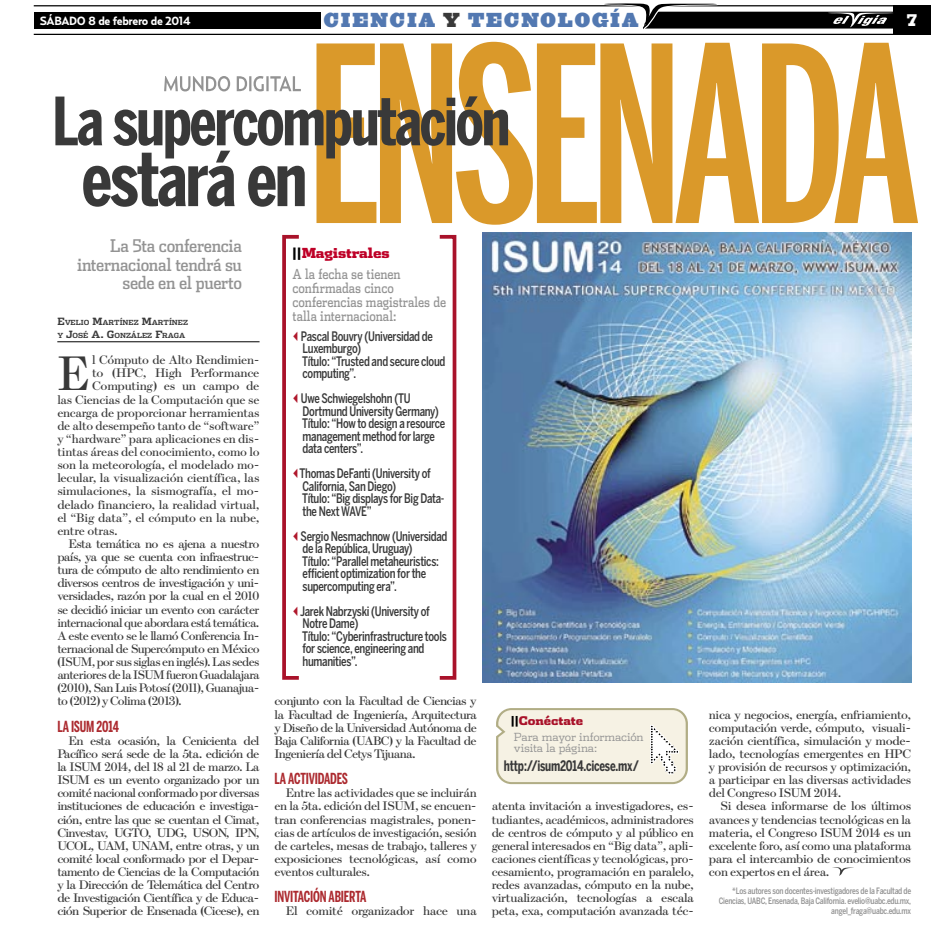
<style>
.page{position:relative;width:934px;height:945px;background:#fff}
.page>*{position:absolute;margin:0;border:0;box-sizing:border-box;transform-origin:0 0}
._01_6_Texto_Capitular{font:48.62px "Escrow";color:#393939}
.t1{font:18.75px "Ziggurat HTF Black";letter-spacing:.1em;color:#5278b1}
._01_2_Sumario{font:17.5px/18.8px "Dispatch Cond";letter-spacing:-.02em;color:#939393;text-align:right}
.t2{font:800 17.5px "Rockwell";color:#fff}
._01_91_Cabezas_de_Descanso{font:700 extra-condensed 15.12px "Benton Sans";letter-spacing:-.015em;color:#ac2a2f;scale:.86 1}
._01_9_Pie_de_Foto{font:700 condensed 14.38px "Benton Sans";letter-spacing:-.02em;color:#393939;scale:.8 1}
._02_1_Frase_Testimonial{font:13.75px/13.8px "Dispatch";letter-spacing:-.01em;color:#939393;scale:.8 1}
._01_2_Sumario-2{font:900 13.75px "Dispatch";letter-spacing:-.015em;color:#be0027}
._02_2_Nombre_Testimonial{font:500 condensed 13px/12.5px "Benton Sans";letter-spacing:-.025em;color:#393939;scale:.86 1}
._01_7_Texto{font:12.5px/13.1px "Escrow";letter-spacing:-.05em;color:#393939;text-align:justify;scale:1.04 1}
._01_7_Texto-2{font:12.5px/13.1px "Escrow";letter-spacing:-.05em;color:#393939;text-align:justify}
._01_6_Texto_Capitular-2{font:12.5px "Escrow";letter-spacing:-.02em;color:#393939}
._01_6_Texto_Capitular-3{font:12.5px "Escrow";letter-spacing:-.02em;color:#393939;scale:1.04 1}
._01_7_Texto-3{font:12.5px "Escrow";letter-spacing:-.03em;color:#393939;scale:1.04 1}
.t3{font:700 11.88px "Relay";letter-spacing:-.03em;color:#fff}
._01_2_Sumario-3{font:900 11.88px "Dispatch";letter-spacing:-.01em;color:#a9122a}
._01_8_Destacado{font:300 11.25px/11.9px "Dispatch";letter-spacing:-.02em;color:#939393}
._05_3_Fotocredito{font:500 condensed 8.75px/10px "Benton Sans";letter-spacing:-.03em;color:#939393;text-align:right;scale:.9 1}
._01_3_Credito{font:700 7px/13.1px "Dispatch";color:#393939}
.s1{color:#393939}
.s2{font-size:10px}
.s3{color:#000}
</style>
<div class="page">
<div style="left:34px;top:12px;width:286px;height:17px;background:#000"></div>
<hr style="left:34px;top:34px;width:897px;height:1px;background:#000">
<hr style="left:34px;top:5px;width:897px;height:1px;background:#000">
<div style="left:893px;top:5px;width:38px;height:29px;background:#000"></div>
<svg style="left:604px;top:4px;width:289px;height:25px"></svg>
<svg style="left:316px;top:42px;width:602px;height:183px;fill:#da992a"></svg>
<hr style="left:57px;top:342px;width:202px;height:1px;background:#000">
<svg style="left:832px;top:867px;width:22px;height:9px"></svg>
<svg style="left:55px;top:76px;width:453px;height:131px"></svg>
<div style="left:282px;top:235px;width:17px;height:445px;border:4px solid #a9122a"></div>
<div style="left:440px;top:235px;width:16px;height:445px;border:4px solid #a9122a"></div>
<img style="left:482px;top:233px;width:430px;height:450px">
<svg style="left:496px;top:708px;width:192px;height:75px;background:#f0edde"></svg>
<svg style="left:294px;top:331px;width:4px;height:10px"></svg>
<svg style="left:294px;top:393px;width:4px;height:10px"></svg>
<svg style="left:294px;top:468px;width:4px;height:10px"></svg>
<svg style="left:294px;top:531px;width:4px;height:10px"></svg>
<svg style="left:294px;top:606px;width:4px;height:10px"></svg>
<p class="t3" style="left:40px;top:13px;width:152px">SÁBADO 8 de febrero de 2014</p>
<p class="t1" style="left:324px;top:8px;width:316px">CIENCIA <span class="s1">Y</span> TECNOLOGÍA</p>
<p class="t2" style="left:906px;top:10px;width:14px">7</p>
<p class="_01_2_Sumario" style="left:77px;top:236px;width:166px">La 5ta conferencia internacional tendrá su sede en el puerto</p>
<p class="_01_3_Credito" style="left:57px;top:315px;width:132px"><span class="s2">E</span>VELIO <span class="s2">M</span>ARTÍNEZ <span class="s2">M</span>ARTÍNEZ<br>Y <span class="s2">J</span>OSÉ <span class="s2">A. G</span>ONZÁLEZ <span class="s2">F</span>RAGA</p>
<p class="_01_6_Texto_Capitular" style="left:57px;top:343px;width:35px">E</p>
<p class="_01_6_Texto_Capitular-2" style="left:92px;top:352px;width:169px">l Cómputo de Alto Rendimien-</p>
<p class="_01_6_Texto_Capitular-3" style="left:92px;top:365px;width:162px">to (HPC, High Performance</p>
<p class="_01_6_Texto_Capitular-3" style="left:92px;top:378px;width:162px">Computing) es un campo de</p>
<p class="_01_6_Texto_Capitular-2" style="left:57px;top:391px;width:204px">las Ciencias de la Computación que se</p>
<p class="_01_6_Texto_Capitular-2" style="left:57px;top:404px;width:204px">encarga de proporcionar herramientas</p>
<p class="_01_6_Texto_Capitular-2" style="left:57px;top:418px;width:204px">de alto desempeño tanto de “software”</p>
<p class="_01_6_Texto_Capitular-2" style="left:57px;top:431px;width:204px">y “hardware” para aplicaciones en dis-</p>
<p class="_01_6_Texto_Capitular-2" style="left:57px;top:444px;width:204px">tintas áreas del conocimiento, como lo</p>
<p class="_01_6_Texto_Capitular-2" style="left:57px;top:457px;width:204px">son la meteorología, el modelado mo-</p>
<p class="_01_6_Texto_Capitular-3" style="left:57px;top:470px;width:196px">lecular, la visualización científica, las</p>
<p class="_01_6_Texto_Capitular-3" style="left:57px;top:483px;width:196px">simulaciones, la sismografía, el mo-</p>
<p class="_01_6_Texto_Capitular-3" style="left:57px;top:496px;width:196px">delado financiero, la realidad virtual,</p>
<p class="_01_6_Texto_Capitular-2" style="left:57px;top:509px;width:204px">el “Big data”, el cómputo en la nube,</p>
<p class="_01_6_Texto_Capitular-2" style="left:57px;top:523px;width:62px">entre otras.</p>
<p class="_01_7_Texto" style="left:57px;top:537px;width:196px;text-indent:11px">Esta temática no es ajena a nuestro país, ya que se cuenta con infraestruc&shy;tura de cómputo de alto rendimiento en diversos centros de investigación y uni&shy;versidades, razón por la cual en el 2010 se decidió iniciar un evento con carácter internacional que abordara está temática.<br>A este evento se le llamó Conferencia In&shy;ternacional de Supercómputo en México (ISUM, por sus siglas en inglés). Las sedes anteriores de la ISUM fueron Guadalajara (2010), San Luis Potosí (2011), Guanajua&shy;to (2012) y Colima (2013).</p>
<p class="_01_91_Cabezas_de_Descanso" style="left:57px;top:717px;width:73px">LA ISUM 2014</p>
<p class="_01_7_Texto" style="left:57px;top:734px;width:196px;text-indent:11px">En esta ocasión, la Cenicienta del Pacífico será sede de la 5ta. edición de la ISUM 2014, del 18 al 21 de marzo. La ISUM es un evento organizado por un comité nacional conformado por diversas instituciones de educación e investiga&shy;ción, entre las que se cuentan el Cimat, Cinvestav, UGTO, UDG, USON, IPN, UCOL, UAM, UNAM, entre otras, y un comité local conformado por el Depar&shy;tamento de Ciencias de la Computación y la Dirección de Telemática del Centro de Investigación Científica y de Educa&shy;ción Superior de Ensenada (Cicese), en</p>
<p class="_01_2_Sumario-2" style="left:292px;top:243px;width:99px"><span class="s3">||</span>Magistrales</p>
<p class="_02_1_Frase_Testimonial" style="left:292px;top:267px;width:194px">A la fecha se tienen confirmadas cinco conferencias magistrales de talla internacional:</p>
<p class="_02_2_Nombre_Testimonial" style="left:301px;top:329px;width:155px">Pascal Bouvry (Universidad de<br>Luxemburgo)</p>
<p class="_02_2_Nombre_Testimonial" style="left:302px;top:354px;width:168px">Título: “Trusted and secure cloud computing”.</p>
<p class="_02_2_Nombre_Testimonial" style="left:301px;top:392px;width:162px">Uwe Schwiegelshohn (TU<br>Dortmund University Germany)</p>
<p class="_02_2_Nombre_Testimonial" style="left:302px;top:417px;width:168px">Título: “How to design a resource management method for large data centers”.</p>
<p class="_02_2_Nombre_Testimonial" style="left:300px;top:467px;width:154px">Thomas DeFanti (University of<br>California, San Diego)</p>
<p class="_02_2_Nombre_Testimonial" style="left:302px;top:492px;width:167px">Título: “Big displays for Big Data&shy;the Next WAVE”</p>
<p class="_02_2_Nombre_Testimonial" style="left:301px;top:529px;width:172px">Sergio Nesmachnow (Universidad de la República, Uruguay)</p>
<p class="_02_2_Nombre_Testimonial" style="left:302px;top:554px;width:161px">Título: “Parallel metaheuristics: efficient optimization for the supercomputing era”.</p>
<p class="_02_2_Nombre_Testimonial" style="left:300px;top:604px;width:152px">Jarek Nabrzyski (University of<br>Notre Dame)</p>
<p class="_02_2_Nombre_Testimonial" style="left:302px;top:629px;width:170px">Título: “Cyberinfrastructure tools for science, engineering and humanities”.</p>
<p class="_01_7_Texto" style="left:274px;top:694px;width:196px">conjunto con la Facultad de Ciencias y la Facultad de Ingeniería, Arquitectura y Diseño de la Universidad Autónoma de Baja California (UABC) y la Facultad de Ingeniería del Cetys Tijuana.</p>
<p class="_01_91_Cabezas_de_Descanso" style="left:274px;top:770px;width:87px">LA ACTIVIDADES</p>
<p class="_01_7_Texto-2" style="left:274px;top:786px;width:204px;text-indent:11px">Entre las actividades que se incluirán en la 5ta. edición del ISUM, se encuen&shy;tran conferencias magistrales, ponen&shy;cias de artículos de investigación, sesión de carteles, mesas de trabajo, talleres y exposiciones tecnológicas, así como eventos culturales.</p>
<p class="_01_91_Cabezas_de_Descanso" style="left:274px;top:888px;width:108px">INVITACIÓN ABIERTA</p>
<p class="_01_7_Texto-3" style="left:286px;top:903px;width:185px">El comité organizador hace una</p>
<p class="_01_2_Sumario-3" style="left:510px;top:712px;width:75px"><span class="s3">||</span>Conéctate</p>
<p class="_01_9_Pie_de_Foto" style="left:504px;top:757px;width:170px">http://isum2014.cicese.mx/</p>
<p class="_01_8_Destacado" style="left:514px;top:730px;width:131px">Para mayor información visita la página:</p>
<p class="_01_7_Texto" style="left:492px;top:799px;width:196px">atenta invitación a investigadores, es&shy;tudiantes, académicos, administradores de centros de cómputo y al público en general interesados en “Big data”, apli&shy;caciones científicas y tecnológicas, pro&shy;cesamiento, programación en paralelo, redes avanzadas, cómputo en la nube, virtualización, tecnologías a escala peta, exa, computación avanzada téc-</p>
<p class="_01_7_Texto-2" style="left:709px;top:707px;width:204px">nica y negocios, energía, enfriamiento, computación verde, cómputo, visuali&shy;zación científica, simulación y mode&shy;lado, tecnologías emergentes en HPC y provisión de recursos y optimización, a participar en las diversas actividades del Congreso ISUM 2014.</p>
<p class="_01_7_Texto" style="left:709px;top:799px;width:196px;text-indent:11px">Si desea informarse de los últimos avances y tendencias tecnológicas en la materia, el Congreso ISUM 2014 es un excelente foro, así como una plataforma para el intercambio de conocimientos con expertos en el área.</p>
<p class="_05_3_Fotocredito" style="left:719px;top:886px;width:215px">*Los autores son docentes-investigadores de la Facultad de<br>Ciencias, UABC, Ensenada, Baja California. evelio@uabc.edu.mx, angel_fraga@uabc.edu.mx</p>
</div>
